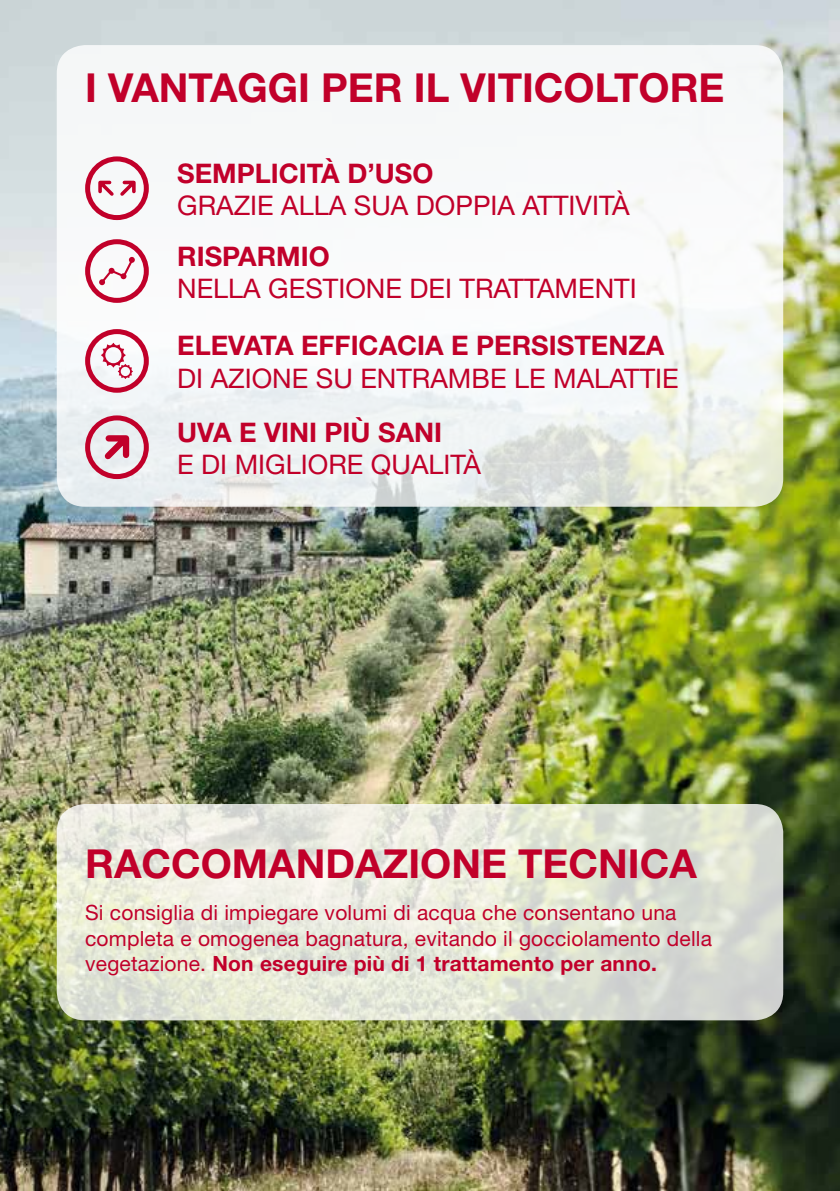
<style>
.page{position:relative;width:840px;height:1191px;background:#fff}
.page>*{position:absolute;margin:0;border:0;box-sizing:border-box;transform-origin:0 0}
.t1{font:700 40px "Helvetica Neue LT Std";color:#c1002a}
.t2{font:27px "Helvetica Neue LT Std";color:#c1002a}
.t3{font:700 27px "Helvetica Neue LT Std";color:#c1002a}
.t4{font:21px/25.2px "Helvetica Neue LT Std";letter-spacing:.01em;color:#c1002a}
.s1{font-weight:700}
</style>
<div class="page">
<img style="left:0;top:0;width:839px;height:1191px">
<svg style="left:57px;top:45px;width:725px;height:462px;fill:#f6f8f9"></svg>
<div style="left:85px;top:156px;width:64px;height:64px;border:5px solid #c1002a;border-radius:50%"></div>
<svg style="left:57px;top:804px;width:725px;height:216px;background:#e3e5d9"></svg>
<svg style="left:96px;top:178px;width:42px;height:21px"></svg>
<div style="left:85px;top:239px;width:64px;height:64px;border:5px solid #c1002a;border-radius:50%"></div>
<svg style="left:99px;top:256px;width:36px;height:29px"></svg>
<svg style="left:101px;top:343px;width:32px;height:36px"></svg>
<div style="left:85px;top:329px;width:64px;height:64px;border:5px solid #c1002a;border-radius:50%"></div>
<div style="left:85px;top:415px;width:64px;height:64px;border:5px solid #c1002a;border-radius:50%"></div>
<svg style="left:99px;top:430px;width:35px;height:35px"></svg>
<h1 class="t1" style="left:85px;top:63px;width:640px">I VANTAGGI PER IL VITICOLTORE</h1>
<p class="t3" style="left:177px;top:156px;width:258px">SEMPLICITÀ D’USO</p>
<p class="t2" style="left:177px;top:189px;width:454px">GRAZIE ALLA SUA DOPPIA ATTIVITÀ</p>
<p class="t3" style="left:177px;top:239px;width:154px">RISPARMIO</p>
<p class="t2" style="left:177px;top:272px;width:461px">NELLA GESTIONE DEI TRATTAMENTI</p>
<p class="t3" style="left:177px;top:329px;width:488px">ELEVATA EFFICACIA E PERSISTENZA</p>
<p class="t2" style="left:177px;top:362px;width:503px">DI AZIONE SU ENTRAMBE LE MALATTIE</p>
<p class="t3" style="left:177px;top:415px;width:266px">UVA E VINI PIÙ SANI</p>
<p class="t2" style="left:177px;top:448px;width:305px">E DI MIGLIORE QUALITÀ</p>
<h1 class="t1" style="left:85px;top:838px;width:613px">RACCOMANDAZIONE TECNICA</h1>
<p class="t4" style="left:85px;top:900px;width:628px">Si consiglia di impiegare volumi di acqua che consentano una completa e omogenea bagnatura, evitando il gocciolamento della vegetazione. <span class="s1">Non eseguire più di 1 trattamento per anno.</span></p>
</div>
